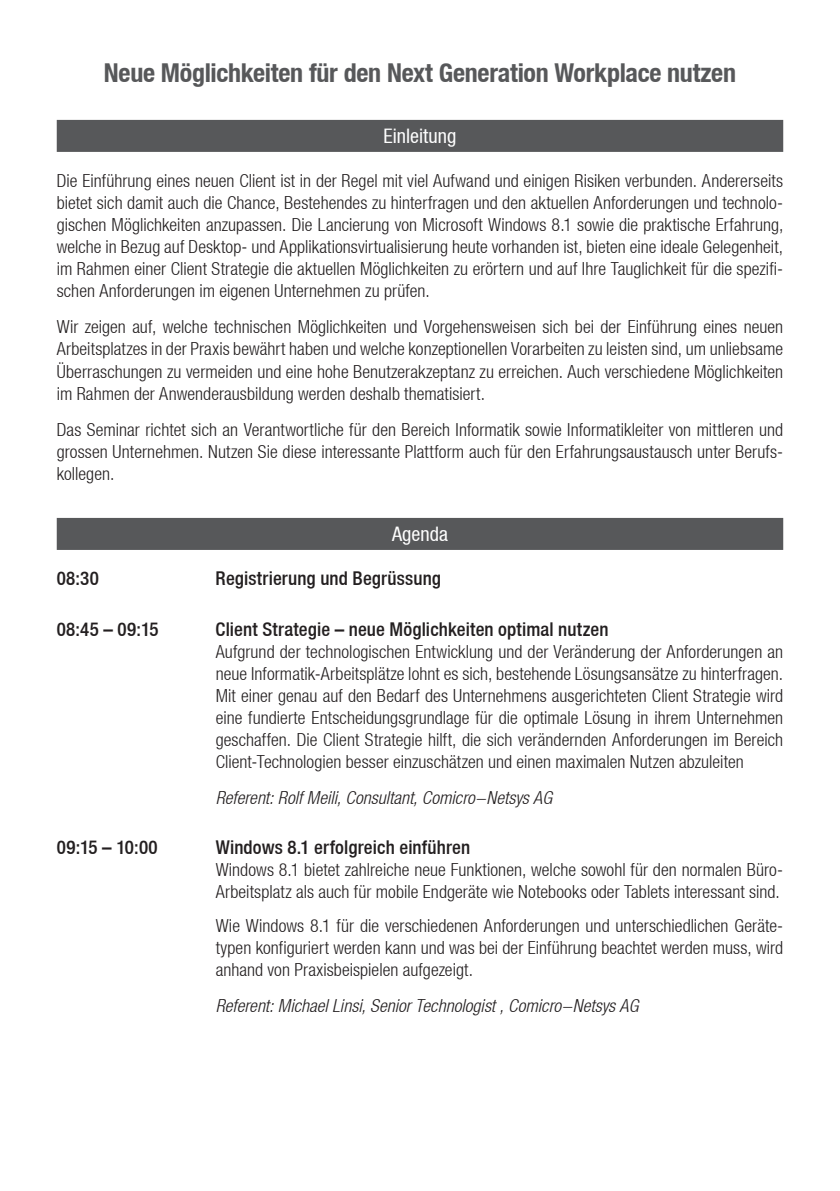
<style>
.page{position:relative;width:840px;height:1191px;background:#fff}
.page>*{position:absolute;margin:0;border:0;box-sizing:border-box;transform-origin:0 0}
.t1{font:700 condensed 26px "Helvetica Neue LT";letter-spacing:-.01em;color:#57585a}
.t2{font:condensed 20px "Helvetica Neue LT";color:#fff}
.t3{font:500 condensed 19px "Helvetica Neue LT";letter-spacing:.005em;color:#231f20}
.t4{font:300 condensed 18px/22px "Helvetica Neue LT";letter-spacing:.005em;color:#231f20;text-align:justify}
.t5{font:italic 300 condensed 18px "Helvetica Neue LT";color:#231f20}
</style>
<div class="page">
<div style="left:57px;top:120px;width:725px;height:32px;background:#57585a"></div>
<div style="left:57px;top:518px;width:725px;height:32px;background:#57585a"></div>
<h1 class="t1" style="left:104px;top:57px;width:633px">Neue Möglichkeiten für den Next Generation Workplace nutzen</h1>
<p class="t2" style="left:383px;top:124px;width:74px">Einleitung</p>
<p class="t4" style="left:57px;top:170px;width:727px">Die Einführung eines neuen Client ist in der Regel mit viel Aufwand und einigen Risiken verbunden. Andererseits bietet sich damit auch die Chance, Bestehendes zu hinterfragen und den aktuellen Anforderungen und technolo&shy;gischen Möglichkeiten anzupassen. Die Lancierung von Microsoft Windows 8.1 sowie die praktische Erfahrung, welche in Bezug auf Desktop- und Applikationsvirtualisierung heute vorhanden ist, bieten eine ideale Gelegenheit, im Rahmen einer Client Strategie die aktuellen Möglichkeiten zu erörtern und auf Ihre Tauglichkeit für die spezifi&shy;schen Anforderungen im eigenen Unternehmen zu prüfen.</p>
<p class="t4" style="left:57px;top:316px;width:727px">Wir zeigen auf, welche technischen Möglichkeiten und Vorgehensweisen sich bei der Einführung eines neuen Arbeitsplatzes in der Praxis bewährt haben und welche konzeptionellen Vorarbeiten zu leisten sind, um unliebsame Überraschungen zu vermeiden und eine hohe Benutzerakzeptanz zu erreichen. Auch verschiedene Möglichkeiten im Rahmen der Anwenderausbildung werden deshalb thematisiert.</p>
<p class="t4" style="left:57px;top:418px;width:727px">Das Seminar richtet sich an Verantwortliche für den Bereich Informatik sowie Informatikleiter von mittleren und grossen Unternehmen. Nutzen Sie diese interessante Plattform auch für den Erfahrungsaustausch unter Berufs&shy;kollegen.</p>
<p class="t2" style="left:392px;top:522px;width:57px">Agenda</p>
<p class="t3" style="left:57px;top:567px;width:44px">08:30</p>
<p class="t3" style="left:215px;top:567px;width:227px">Registrierung und Begrüssung</p>
<p class="t3" style="left:57px;top:617px;width:103px">08:45 – 09:15</p>
<p class="t3" style="left:215px;top:617px;width:394px">Client Strategie – neue Möglichkeiten optimal nutzen</p>
<p class="t4" style="left:215px;top:640px;width:568px">Aufgrund der technologischen Entwicklung und der Veränderung der Anforderungen an neue Informatik-Arbeitsplätze lohnt es sich, bestehende Lösungsansätze zu hinterfragen.<br>Mit einer genau auf den Bedarf des Unternehmens ausgerichteten Client Strategie wird eine fundierte Entscheidungsgrundlage für die optimale Lösung in ihrem Unternehmen geschaffen. Die Client Strategie hilft, die sich verändernden Anforderungen im Bereich Client-Technologien besser einzuschätzen und einen maximalen Nutzen abzuleiten</p>
<p class="t5" style="left:215px;top:787px;width:338px">Referent: Rolf Meili, Consultant, Comicro-Netsys AG</p>
<p class="t3" style="left:57px;top:836px;width:102px">09:15 – 10:00</p>
<p class="t3" style="left:215px;top:836px;width:256px">Windows 8.1 erfolgreich einführen</p>
<p class="t4" style="left:215px;top:858px;width:568px">Windows 8.1 bietet zahlreiche neue Funktionen, welche sowohl für den normalen Büro-<br>Arbeitsplatz als auch für mobile Endgeräte wie Notebooks oder Tablets interessant sind.</p>
<p class="t4" style="left:215px;top:914px;width:568px">Wie Windows 8.1 für die verschiedenen Anforderungen und unterschiedlichen Geräte&shy;typen konfiguriert werden kann und was bei der Einführung beachtet werden muss, wird anhand von Praxisbeispielen aufgezeigt.</p>
<p class="t5" style="left:215px;top:995px;width:424px">Referent: Michael Linsi, Senior Technologist , Comicro-Netsys AG</p>
</div>
